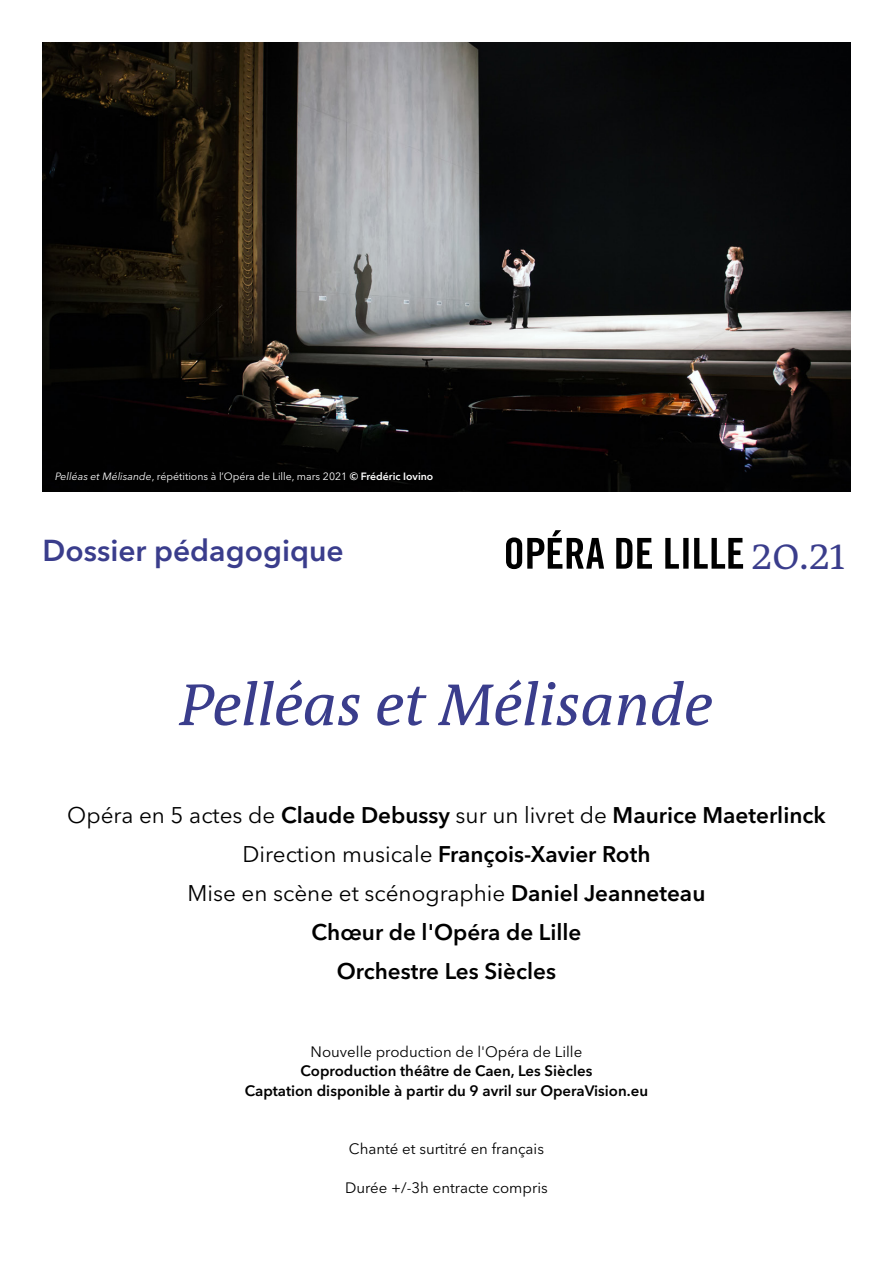
<style>
.page{position:relative;width:893px;height:1263px;background:#fff}
.page>*{position:absolute;margin:0;border:0;box-sizing:border-box;transform-origin:0 0}
.t1{font:italic 60px "The Antiqua B W5 Plain";color:#3a3d8c}
.t2{font:300 45px "The Antiqua B W4";color:#3a3d8c}
.t3{font:600 30px "Avenir Next LT Pro";color:#3a3d8c}
.t4{font:600 22.5px/39px "Avenir Next LT Pro";color:#000;text-align:center}
.t5{font:600 15px/19.5px "Avenir Next LT Pro";color:#000;text-align:center}
.t6{font:15px "Avenir Next LT Pro";color:#000}
.t7{font:10.5px "Avenir Next LT Pro";color:#fff}
.s1{font-style:italic}
.s2{font-weight:600}
.s3{font-weight:400}
</style>
<div class="page">
<img style="left:43px;top:43px;width:807px;height:448px">
<svg style="left:506px;top:530px;width:237px;height:39px"></svg>
<p class="t7" style="left:55px;top:470px;width:380px"><span class="s1">Pelléas et Mélisande</span>, répétitions à l’Opéra de Lille, mars 2021 <span class="s2">© Frédéric Iovino</span></p>
<h3 class="t3" style="left:43px;top:532px;width:303px">Dossier pédagogique</h3>
<h2 class="t2" style="left:750px;top:525px;width:97px">20.21</h2>
<h1 class="t1" style="left:180px;top:666px;width:535px">Pelléas et Mélisande</h1>
<p class="t4" style="left:67px;top:795px;width:760px"><span class="s3">Opéra en 5 actes de</span> Claude Debussy <span class="s3">sur un livret de</span> Maurice Maeterlinck <span class="s3">Direction musicale</span> François-Xavier Roth<br><span class="s3">Mise en scène et scénographie</span> Daniel Jeanneteau<br>Chœur de l'Opéra de Lille<br>Orchestre Les Siècles</p>
<p class="t6" style="left:311px;top:1042px;width:273px">Nouvelle production de l'Opéra de Lille</p>
<p class="t5" style="left:245px;top:1061px;width:405px">Coproduction théâtre de Caen, Les Siècles<br>Captation disponible à partir du 9 avril sur OperaVision.eu</p>
<p class="t6" style="left:349px;top:1140px;width:197px">Chanté et surtitré en français</p>
<p class="t6" style="left:345px;top:1179px;width:204px">Durée +/-3h entracte compris</p>
</div>
